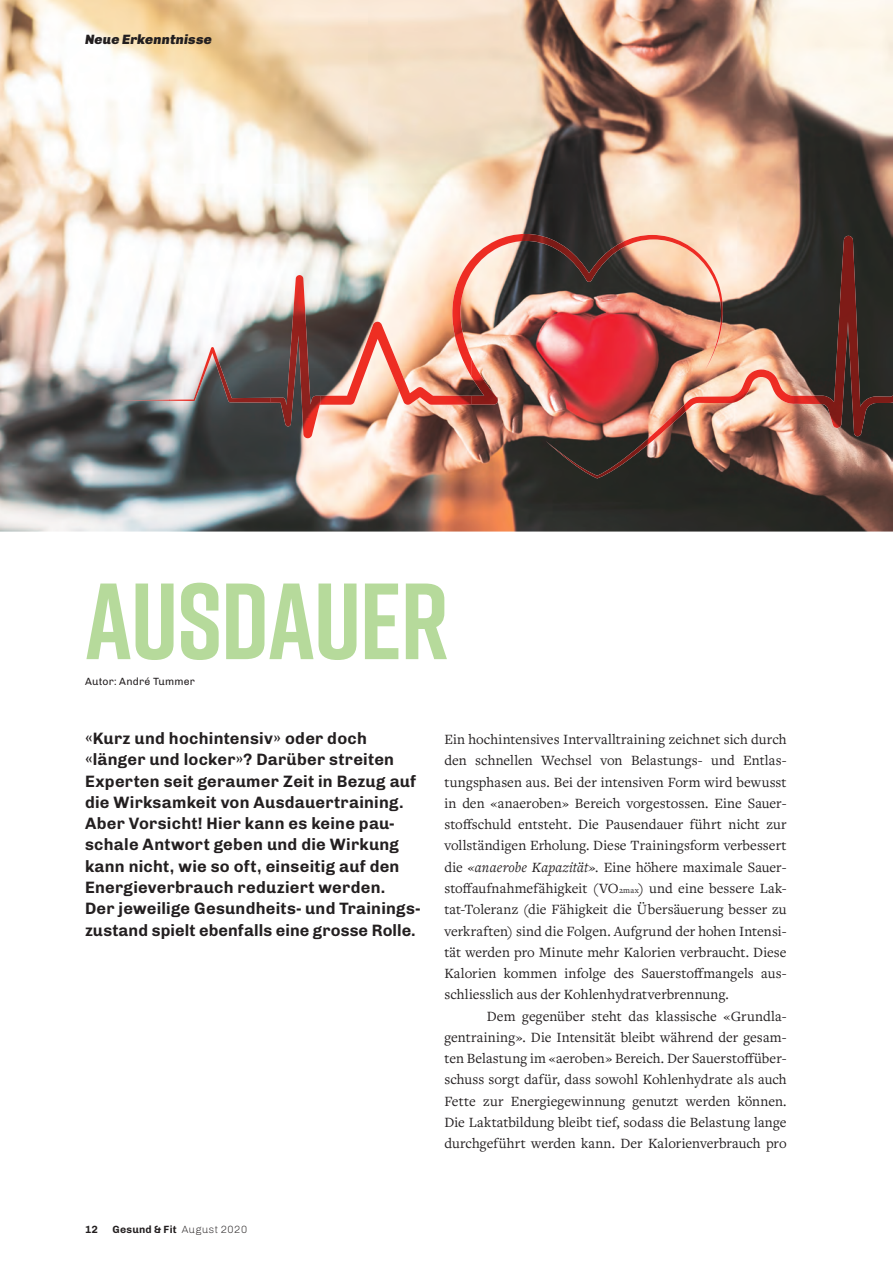
<style>
.page{position:relative;width:893px;height:1263px;background:#fff}
.page>*{position:absolute;margin:0;border:0;box-sizing:border-box;transform-origin:0 0}
.t1{font:700 108px "Rift";letter-spacing:-.015em;color:#b6da9b}
.t2{font:700 16.5px/21.3px "Chivo";letter-spacing:.015em;color:#231f20}
.t3{font:14.7px/21.3px "Freight Text Pro";color:#231f20;text-align:justify}
.t4{font:italic 900 13.5px "Chivo";letter-spacing:.01em;color:#231f20}
.t5{font:700 10.5px "Chivo";letter-spacing:.025em;color:#231f20}
.t6{font:10.5px "Chivo";letter-spacing:.02em;color:#231f20}
.s1{font-style:italic}
.s2{font-size:8.55px}
.s3{font-weight:300}
</style>
<div class="page">
<img style="left:0;top:0;width:893px;height:531px">
<img style="left:270px;top:275px;width:51px;height:163px">
<img style="left:457px;top:234px;width:262px;height:51px">
<img style="left:320px;top:285px;width:152px;height:120px">
<img style="left:705px;top:285px;width:18px;height:86px">
<img style="left:170px;top:347px;width:101px;height:56px">
<img style="left:471px;top:358px;width:27px;height:47px">
<img style="left:120px;top:400px;width:50px;height:1px">
<img style="left:794px;top:236px;width:99px;height:194px">
<img style="left:744px;top:369px;width:50px;height:35px">
<img style="left:658px;top:383px;width:86px;height:47px">
<img style="left:546px;top:430px;width:119px;height:48px">
<svg style="left:854px;top:430px;width:8px;height:6px"></svg>
<p class="t4" style="left:85px;top:31px;width:128px">Neue Erkenntnisse</p>
<h1 class="t1" style="left:86px;top:544px;width:365px">AUSDAUER</h1>
<p class="t6" style="left:85px;top:675px;width:111px">Autor: André Tummer</p>
<p class="t2" style="left:85px;top:728px;width:336px">«Kurz und hochintensiv» oder doch «länger und locker»? Darüber streiten Experten seit geraumer Zeit in Bezug auf die Wirksamkeit von Ausdauertraining.<br>Aber Vorsicht! Hier kann es keine pau&shy;schale Antwort geben und die Wirkung kann nicht, wie so oft, einseitig auf den Ener gieverbrauch reduziert werden.<br>Der jeweilige Gesundheits- und Trainings&shy;zustand spielt ebenfalls eine grosse Rolle.</p>
<p class="t3" style="left:444px;top:728px;width:344px">Ein hochintensives Intervalltraining zeichnet sich durch den schnellen Wechsel von Belastungs- und Entlas&shy;tungsphasen aus. Bei der intensiven Form wird bewusst in den «anaeroben» Bereich vorgestossen. Eine Sauer&shy;stoffschuld entsteht. Die Pausendauer führt nicht zur vollständigen Erholung. Diese Trainingsform verbessert die <span class="s1">«anaerobe Kapazität».</span> Eine höhere maximale Sauer&shy;stoffaufnahmefähigkeit (VO<span class="s2">2max</span>) und eine bessere Lak&shy;tat-Toleranz (die Fähigkeit die Übersäuerung besser zu verkraften) sind die Folgen. Aufgrund der hohen Intensi&shy;tät werden pro Minute mehr Kalorien verbraucht. Diese Kalorien kommen infolge des Sauerstoffmangels aus&shy;schliesslich aus der Kohlenhydratverbrennung.</p>
<p class="t3" style="left:444px;top:1005px;width:344px;text-indent:43px">Dem gegenüber steht das klassische «Grundla&shy;gentraining». Die Intensität bleibt während der gesam&shy;ten Belastung im «aeroben» Bereich. Der Sauerstoffüber&shy;schuss sorgt dafür, dass sowohl Kohlenhydrate als auch Fette zur Energiegewinnung genutzt werden können.<br>Die Laktatbildung bleibt tief, sodass die Belastung lange durchgeführt werden kann. Der Kalorienverbrauch pro</p>
<p class="t5" style="left:85px;top:1223px;width:14px">12</p>
<p class="t5" style="left:112px;top:1223px;width:136px">Gesund &amp; Fit <span class="s3">August 2020</span></p>
</div>
